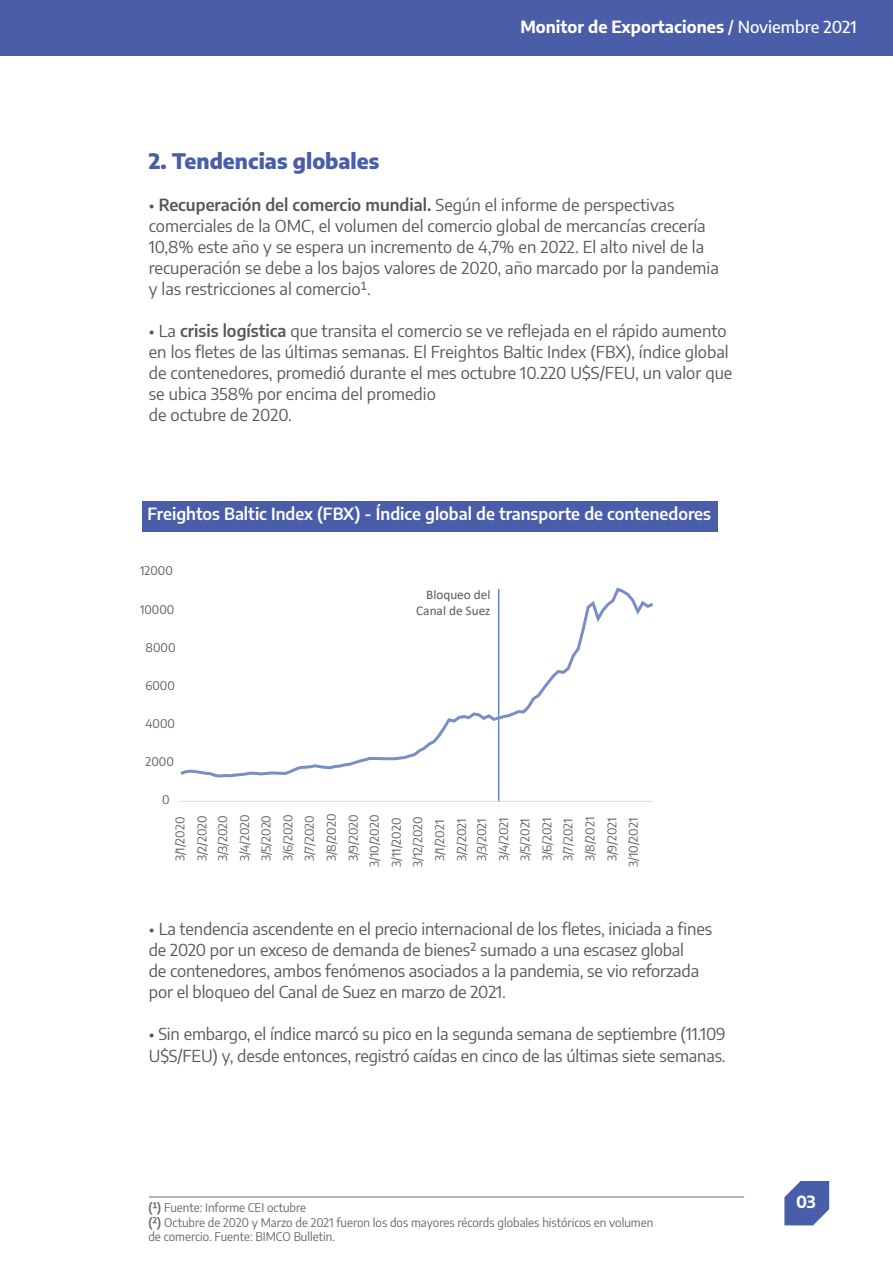
<style>
.page{position:relative;width:893px;height:1263px;background:#fff}
.page>*{position:absolute;margin:0;border:0;box-sizing:border-box;transform-origin:0 0}
.t1{font:800 21px "Encode Sans";color:#4a5da8}
.t2{font:16.5px/21px "Encode Sans";letter-spacing:-.005em;color:#575756}
.t3{font:600 16.5px "Encode Sans";color:#fff}
.t4{font:700 16.5px "Encode Sans";color:#fff}
.t5{font:13.35px/15.9px "Calibri";color:#5a5a5a;text-align:right}
.t6{font:12px/21.8px "Encode Sans";color:#5a5a5a;text-align:center}
.t7{font:12px/14.4px "Encode Sans";color:#676767}
.s1{font-weight:500}
.s2{font-weight:600}
</style>
<div class="page">
<div style="left:0;top:0;width:893px;height:56px;background:#4a5da8"></div>
<svg style="left:784px;top:1181px;width:45px;height:44px;background:#6273b3"></svg>
<hr style="left:499px;top:589px;width:1px;height:212px;background:#4a66ad">
<div style="left:498px;top:589px;width:1px;height:213px;border:1px solid #5886c5"></div>
<hr style="left:181px;top:801px;width:472px;height:1px;background:#d9d9d9">
<svg style="left:180px;top:587px;width:474px;height:192px"></svg>
<div style="left:142px;top:501px;width:576px;height:31px;background:#4a5da8"></div>
<hr style="left:149px;top:1196px;width:595px;height:1px;background:#706f6f">
<p class="t4" style="left:520px;top:14px;width:338px">Monitor de Exportaciones <span class="s1">/ Noviembre 2021</span></p>
<p class="t1" style="left:149px;top:144px;width:232px">2. Tendencias globales</p>
<p class="t2" style="left:149px;top:193px;width:571px">• <span class="s2">Recuperación del comercio mundial.</span> Según el informe de perspectivas comerciales de la OMC, el volumen del comercio global de mercancías crecería 10,8% este año y se espera un incremento de 4,7% en 2022. El alto nivel de la recuperación se debe a los bajos valores de 2020, año marcado por la pandemia y las restricciones al comercio₁.</p>
<p class="t2" style="left:149px;top:319px;width:585px">• La <span class="s2">crisis logística</span> que transita el comercio se ve reflejada en el rápido aumento en los fletes de las últimas semanas. El Freightos Baltic Index (FBX), índice global de contenedores, promedió durante el mes octubre 10.220 U$S/FEU, un valor que se ubica 358% por encima del promedio<br>de octubre de 2020.</p>
<p class="t3" style="left:148px;top:502px;width:565px">Freightos Baltic Index (FBX) - Índice global de transporte de contenedores</p>
<p class="t6" style="left:140px;top:559px;width:34px">12000</p>
<p class="t6" style="left:140px;top:598px;width:36px">10000</p>
<p class="t6" style="left:146px;top:636px;width:31px">8000</p>
<p class="t6" style="left:146px;top:674px;width:31px">6000</p>
<p class="t6" style="left:146px;top:712px;width:31px">4000</p>
<p class="t6" style="left:146px;top:750px;width:30px">2000</p>
<p class="t6" style="left:162px;top:788px;width:9px">0</p>
<p class="t5" style="left:416px;top:587px;width:76px">Bloqueo del<br>Canal de Suez</p>
<p class="t6" style="left:168px;top:861px;width:48px;text-align:left;rotate:-90deg">3/1/2020<br>3/2/2020</p>
<p class="t6" style="left:211px;top:867px;width:55px;rotate:-90deg">3/3/2020<br>3/4/2020<br>3/5/2020<br>3/6/2020<br>3/7/2020<br>3/8/2020<br>3/9/2020<br>3/10/2020<br>3/11/2020<br>3/12/2020<br>3/1/2021<br>3/2/2021</p>
<p class="t6" style="left:470px;top:867px;width:52px;rotate:-90deg">3/3/2021<br>3/4/2021<br>3/5/2021<br>3/6/2021<br>3/7/2021<br>3/8/2021<br>3/9/2021<br>3/10/2021</p>
<p class="t2" style="left:149px;top:918px;width:565px">• La tendencia ascendente en el precio internacional de los fletes, iniciada a fines de 2020 por un exceso de demanda de bienes₂ sumado a una escasez global<br>de contenedores, ambos fenómenos asociados a la pandemia, se vio reforzada por el bloqueo del Canal de Suez en marzo de 2021.</p>
<p class="t2" style="left:149px;top:1023px;width:578px">• Sin embargo, el índice marcó su pico en la segunda semana de septiembre (11.109<br>U$S/FEU) y, desde entonces, registró caídas en cinco de las últimas siete semanas.</p>
<p class="t7" style="left:148px;top:1200px;width:159px"><span class="s2">(₁)</span> Fuente: Informe CEI octubre</p>
<p class="t4" style="left:796px;top:1190px;width:21px">03</p>
<p class="t7" style="left:148px;top:1214px;width:506px"><span class="s2">(2)</span> Octubre de 2020 y Marzo de 2021 fueron los dos mayores récords globales históricos en volumen de comercio. Fuente: BIMCO Bulletin.</p>
</div>
